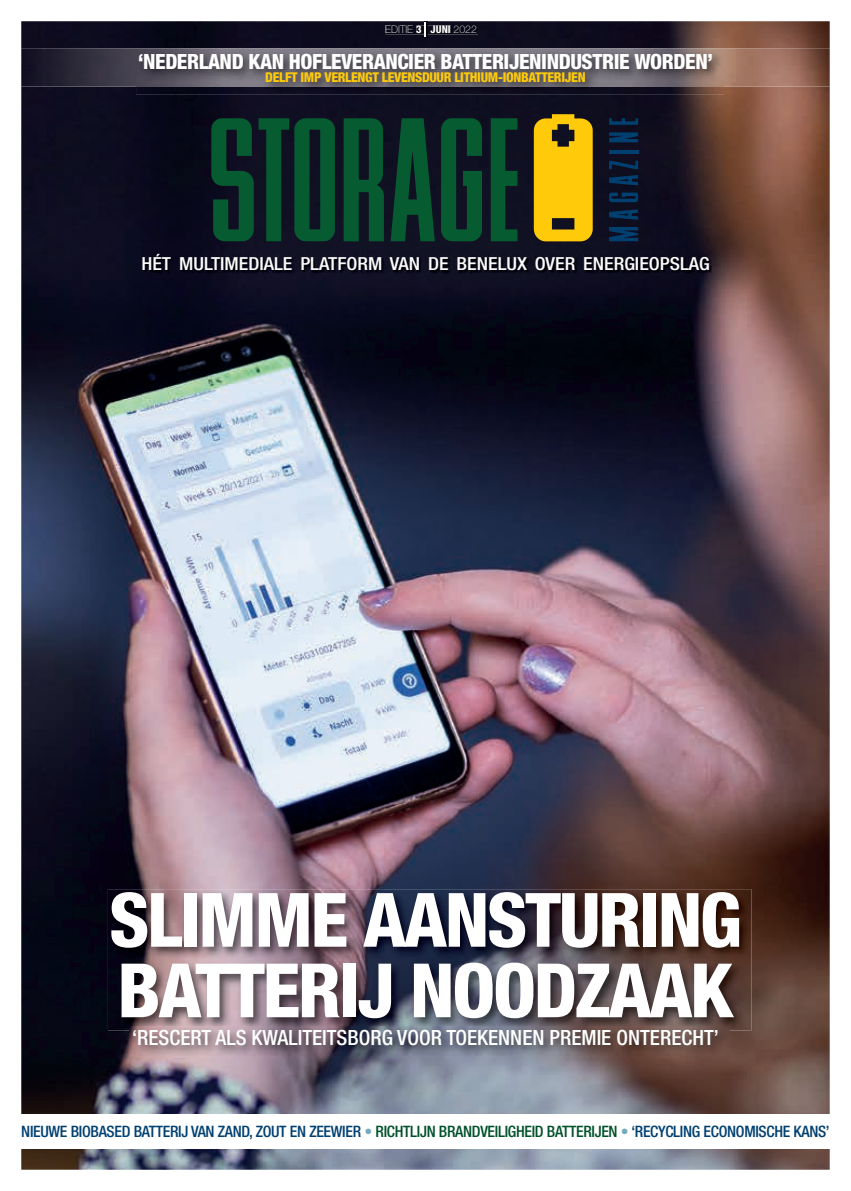
<style>
.page{position:relative;width:851px;height:1191px;background:#fff}
.page>*{position:absolute;margin:0;border:0;box-sizing:border-box;transform-origin:0 0}
.t1{font:800 condensed 75px/70.5px "Helvetica Neue LT Std";letter-spacing:-.03em;color:#fff}
.t2{font:500 condensed 21px "Helvetica Neue LT Std";color:#fff}
.t3{font:800 condensed 21px "Helvetica Neue LT Std";letter-spacing:-.02em;color:#fff}
.t4{font:500 condensed 18px "Helvetica Neue LT Std";color:#fcfcfc;scale:1.1 1}
.t5{font:500 condensed 15.75px "Helvetica Neue LT Std";letter-spacing:-.02em;color:#004071}
.t6{font:800 condensed 13.5px "Helvetica Neue LT Std";letter-spacing:-.025em;color:#feca0a}
.t7{font:100 10.5px "Helvetica Neue LT Std";color:#fff}
.s1{font-weight:800;font-stretch:condensed}
.s2{color:#75aabc}
.s3{color:#00512b}
</style>
<div class="page">
<div style="left:0;top:0;width:850px;height:1191px;background:linear-gradient(to right,#fff,#fff)"></div>
<img style="left:21px;top:21px;width:808px;height:1148px">
<img style="left:21px;top:48px;width:808px;height:38px">
<div style="left:21px;top:1114px;width:808px;height:34px;background:#fff"></div>
<img style="left:386px;top:25px;width:92px;height:9px">
<img style="left:416px;top:25px;width:35px;height:8px">
<svg style="left:424px;top:21px;width:4px;height:17px"></svg>
<img style="left:136px;top:86px;width:587px;height:8px">
<img style="left:136px;top:50px;width:587px;height:36px">
<img style="left:108px;top:889px;width:643px;height:141px">
<img style="left:143px;top:254px;width:568px;height:19px">
<img style="left:130px;top:1026px;width:599px;height:31px">
<svg style="left:343px;top:118px;width:41px;height:123px;background:#08482d"></svg>
<svg style="left:211px;top:118px;width:124px;height:123px;background:#093d2b"></svg>
<svg style="left:390px;top:118px;width:44px;height:123px;background:#09402b"></svg>
<svg style="left:441px;top:118px;width:41px;height:123px;background:#08462c"></svg>
<svg style="left:490px;top:118px;width:27px;height:123px;background:#09422b"></svg>
<svg style="left:533px;top:114px;width:59px;height:127px;background:#ddb00d"></svg>
<svg style="left:609px;top:227px;width:29px;height:14px"></svg>
<svg style="left:609px;top:209px;width:29px;height:11px"></svg>
<svg style="left:609px;top:192px;width:29px;height:10px"></svg>
<svg style="left:609px;top:175px;width:29px;height:10px"></svg>
<svg style="left:609px;top:161px;width:29px;height:8px"></svg>
<hr style="left:609px;top:150px;width:29px;height:4px;background:#004071">
<svg style="left:609px;top:132px;width:29px;height:10px"></svg>
<svg style="left:609px;top:118px;width:29px;height:7px"></svg>
<p class="t7" style="left:385px;top:23px;width:93px">EDITIE <span class="s1">3 JUNI</span> 2022</p>
<h2 class="t3" style="left:138px;top:48px;width:576px">‘NEDERLAND KAN HOFLEVERANCIER BATTERIJENINDUSTRIE WORDEN’</h2>
<p class="t6" style="left:265px;top:69px;width:322px">DELFT IMP VERLENGT LEVENSDUUR LITHIUM-IONBATTERIJEN</p>
<p class="t4" style="left:141px;top:253px;width:518px">HÉT MULTIMEDIALE PLATFORM VAN DE BENELUX OVER ENERGIEOPSLAG</p>
<h1 class="t1" style="left:109px;top:883px;width:634px">SLIMME AANSTURING<br>BATTERIJ NOODZAAK</h1>
<h2 class="t2" style="left:132px;top:1025px;width:588px">‘RESCERT ALS KWALITEITSBORG VOOR TOEKENNEN PREMIE ONTERECHT’</h2>
<p class="t5" style="left:21px;top:1122px;width:809px">NIEUWE BIOBASED BATTERIJ VAN ZAND, ZOUT EN ZEEWIER <span class="s2">•</span> <span class="s3">RICHTLIJN BRANDVEILIGHEID BATTERIJEN</span> <span class="s2">•</span> ‘RECYCLING ECONOMISCHE KANS’</p>
</div>
